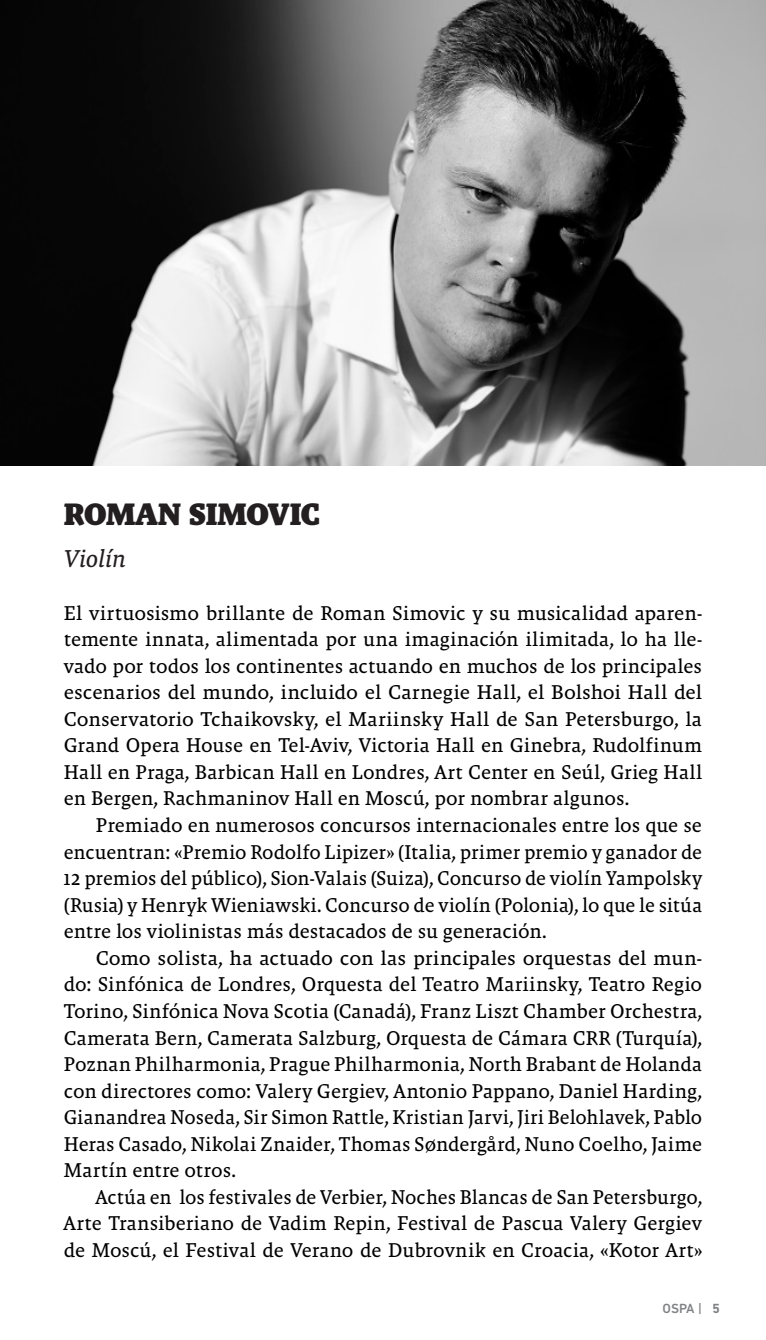
<style>
.page{position:relative;width:766px;height:1340px;background:#fff}
.page>*{position:absolute;margin:0;border:0;box-sizing:border-box;transform-origin:0 0}
.t1{font:900 31.5px "Malaga OT";letter-spacing:-.015em;color:#231f20}
.t2{font:italic 24.75px "Malaga OT";letter-spacing:-.025em;color:#231f20}
.t3{font:20.25px/26.6px "Malaga OT";letter-spacing:-.005em;color:#000;text-align:justify}
.t4{font:500 13.5px "DIN Next W1 G";color:#808285}
.s1{font-weight:700}
</style>
<div class="page">
<img style="left:0;top:0;width:765px;height:466px">
<h1 class="t1" style="left:64px;top:496px;width:258px">ROMAN SIMOVIC</h1>
<p class="t2" style="left:64px;top:545px;width:64px">Violín</p>
<p class="t3" style="left:64px;top:599px;width:639px">El virtuosismo brillante de Roman Simovic y su musicalidad aparen&shy;temente innata, alimentada por una imaginación ilimitada, lo ha lle&shy;vado por todos los continentes actuando en muchos de los principales escenarios del mundo, incluido el Carnegie Hall, el Bolshoi Hall del Conservatorio Tchaikovsky, el Mariinsky Hall de San Petersburgo, la Grand Opera House en Tel-Aviv, Victoria Hall en Ginebra, Rudolfinum Hall en Praga, Barbican Hall en Londres, Art Center en Seúl, Grieg Hall en Bergen, Rachmaninov Hall en Moscú, por nombrar algunos.</p>
<p class="t3" style="left:64px;top:811px;width:639px;text-indent:32px">Premiado en numerosos concursos internacionales entre los que se encuentran: «Premio Rodolfo Lipizer» (Italia, primer premio y ganador de 12 premios del público), Sion-Valais (Suiza), Concurso de violín Yampolsky (Rusia) y Henryk Wieniawski. Concurso de violín (Polonia), lo que le sitúa entre los violinistas más destacados de su generación.</p>
<p class="t3" style="left:64px;top:944px;width:639px;text-indent:32px">Como solista, ha actuado con las principales orquestas del mun&shy;do: Sinfónica de Londres, Orquesta del Teatro Mariinsky, Teatro Regio Torino, Sinfónica Nova Scotia (Canadá), Franz Liszt Chamber Orchestra, Camerata Bern, Camerata Salzburg, Orquesta de Cámara CRR (Turquía), Poznan Philharmonia, Prague Philharmonia, North Brabant de Holanda con directores como: Valery Gergiev, Antonio Pappano, Daniel Harding, Gianandrea Noseda, Sir Simon Rattle, Kristian Jarvi, Jiri Belohlavek, Pablo Heras Casado, Nikolai Znaider, Thomas Søndergård, Nuno Coelho, Jaime Martín entre otros.</p>
<p class="t3" style="left:64px;top:1183px;width:639px;text-indent:32px">Actúa en los festivales de Verbier, Noches Blancas de San Petersburgo, Arte Transiberiano de Vadim Repin, Festival de Pascua Valery Gergiev de Moscú, el Festival de Verano de Dubrovnik en Croacia, «Kotor Art»</p>
<p class="t4" style="left:662px;top:1300px;width:58px">OSPA | <span class="s1">5</span></p>
</div>
